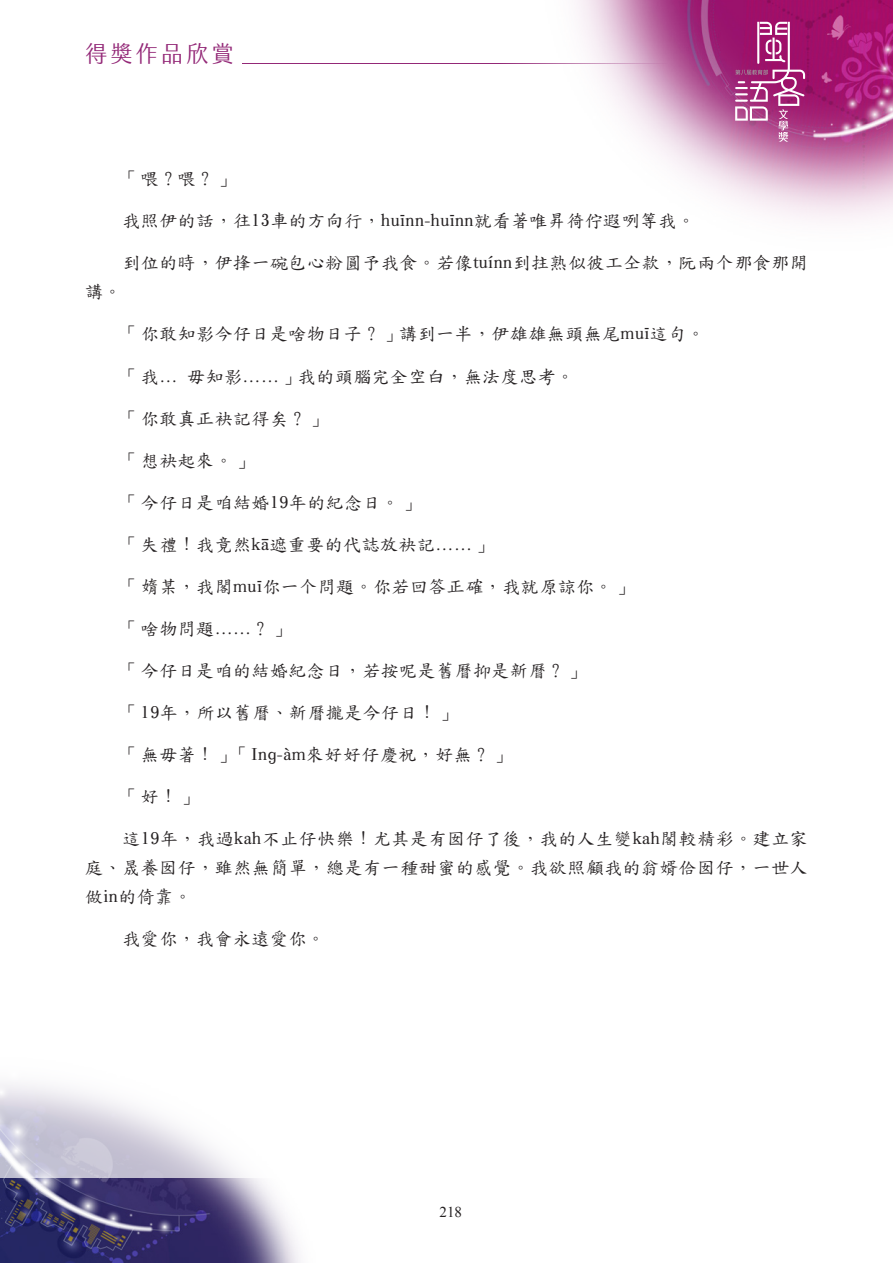
<style>
.page{position:relative;width:893px;height:1263px;background:#fff}
.page>*{position:absolute;margin:0;border:0;box-sizing:border-box;transform-origin:0 0}
.t1{font:22.5px "jf jinxuan fresh 2.2 Book";letter-spacing:.125em;color:#932877}
.C_內文{font:18px/29.2px "TWKAI";letter-spacing:.025em;color:#231f20;text-align:justify}
.t2{font:15px "Times New Roman";color:#231f20}
</style>
<div class="page">
<img style="left:0;top:1178px;width:300px;height:85px">
<img style="left:577px;top:0;width:316px;height:220px">
<svg style="left:735px;top:22px;width:70px;height:120px;background:#b44e8f"></svg>
<hr style="left:242px;top:63px;width:426px;height:1px;background:#932877">
<p class="t1" style="left:85px;top:41px;width:150px">得獎作品欣賞</p>
<p class="C_內文" style="left:85px;top:277px;width:38px">講。</p>
<p class="C_內文" style="left:122px;top:163px;width:112px">「喂？喂？」</p>
<p class="C_內文" style="left:122px;top:205px;width:574px">我照伊的話，往13車的方向行，huīnn-huīnn就看著唯昇徛佇遐咧等我。</p>
<p class="C_內文" style="left:122px;top:247px;width:687px">到位的時，伊捀一碗包心粉圓予我食。若像tuínn到拄熟似彼工仝款，阮兩个那食那開</p>
<p class="C_內文" style="left:122px;top:319px;width:584px">「你敢知影今仔日是啥物日子？」講到一半，伊雄雄無頭無尾muī這句。</p>
<p class="C_內文" style="left:122px;top:361px;width:453px">「我… 毋知影……」我的頭腦完全空白，無法度思考。</p>
<p class="C_內文" style="left:122px;top:403px;width:204px">「你敢真正袂記得矣？」</p>
<p class="C_內文" style="left:122px;top:445px;width:130px">「想袂起來。」</p>
<p class="C_內文" style="left:122px;top:487px;width:297px">「今仔日是咱結婚19年的紀念日。」</p>
<p class="C_內文" style="left:122px;top:529px;width:369px">「失禮！我竟然kā遮重要的代誌放袂記……」</p>
<p class="C_內文" style="left:122px;top:571px;width:510px">「媠某，我閣muī你一个問題。你若回答正確，我就原諒你。」</p>
<p class="C_內文" style="left:122px;top:613px;width:167px">「啥物問題……？」</p>
<p class="C_內文" style="left:122px;top:655px;width:462px">「今仔日是咱的結婚紀念日，若按呢是舊曆抑是新曆？」</p>
<p class="C_內文" style="left:122px;top:697px;width:334px">「19年，所以舊曆、新曆攏是今仔日！」</p>
<p class="C_內文" style="left:122px;top:739px;width:388px">「無毋著！」「Ing-àm來好好仔慶祝，好無？」</p>
<p class="C_內文" style="left:122px;top:781px;width:75px">「好！」</p>
<p class="C_內文" style="left:85px;top:823px;width:724px;text-indent:37px">這19年，我過kah不止仔快樂！尤其是有囡仔了後，我的人生變kah閣較精彩。建立家庭、晟養囡仔，雖然無簡單，總是有一種甜蜜的感覺。我欲照顧我的翁婿佮囡仔，一世人做in的倚靠。</p>
<p class="C_內文" style="left:122px;top:923px;width:204px">我愛你，我會永遠愛你。</p>
<p class="t2" style="left:439px;top:1202px;width:24px">218</p>
</div>
